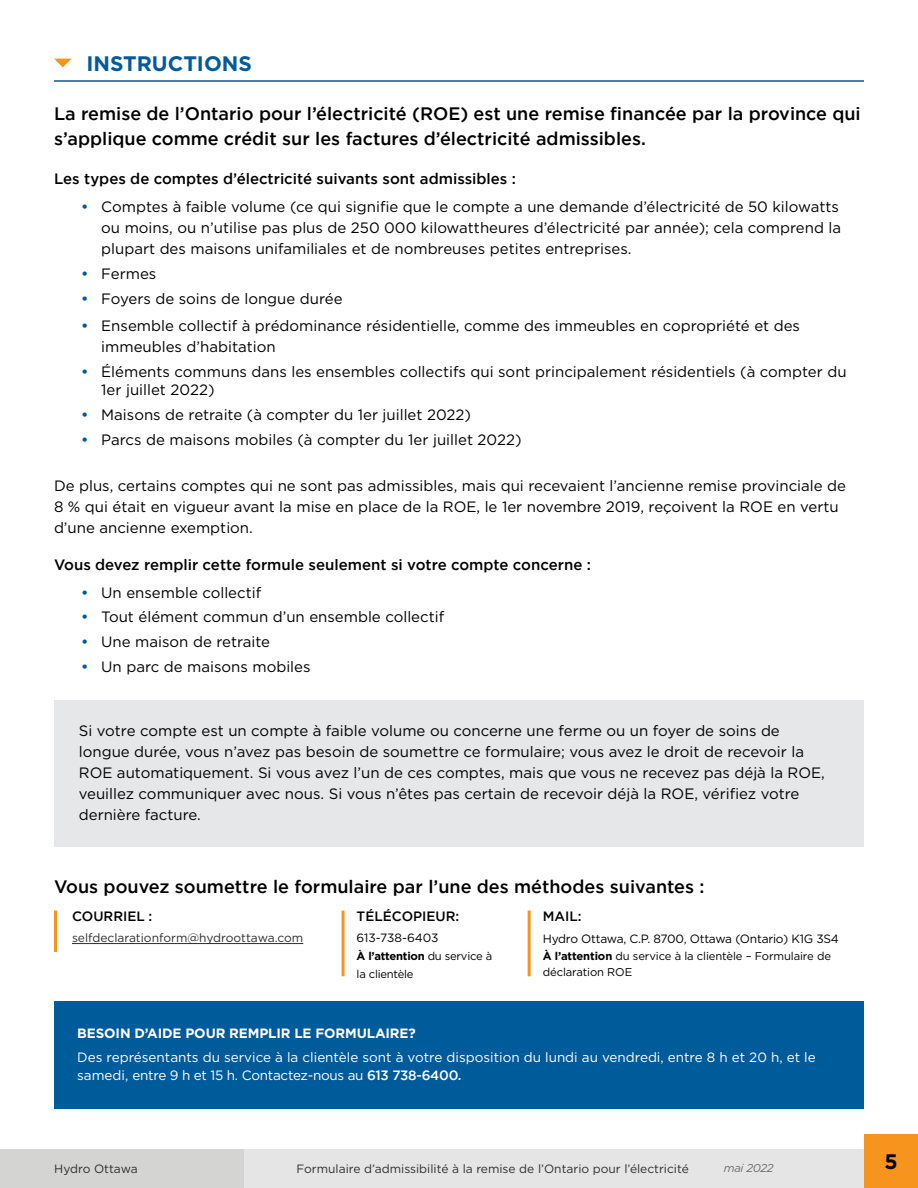
<style>
.page{position:relative;width:918px;height:1188px;background:#fff}
.page>*{position:absolute;margin:0;border:0;box-sizing:border-box;transform-origin:0 0}
.H2_Titles{font:700 21px "Gotham";color:#005b9b}
.t1{font:700 21px "Gotham";color:#000}
.Introductory_Subhead{font:500 18px/24.6px "Gotham";color:#000}
.Body{font:15px/21px "Gotham";color:#000}
.Body-2{font:500 15px "Gotham";color:#000}
.t2{font:13.5px/18px "Gotham";color:#fff}
.t3{font:700 13.5px "Gotham";letter-spacing:-.01em;color:#fff}
.Contact_Info{font:500 13.5px "Gotham";color:#000}
.t4{font:12px "Gotham";color:#2e2e2d}
.t5{font:12px "Gotham";letter-spacing:-.02em;color:#000}
.Contact_Info-2{font:12px "Gotham";color:#2e2e2e}
.t6{font:italic 11.4px "Gotham";letter-spacing:-.03em;color:#6c6d6d}
.t7{font:11.25px/18px "Gotham";letter-spacing:-.01em;color:#000}
.s1{font-weight:500;color:#005b9b}
.s2{font-weight:700}
.s3{font-weight:500}
</style>
<div class="page">
<div style="left:243px;top:1149px;width:621px;height:39px;background:#e5e5e5"></div>
<div style="left:0;top:1149px;width:243px;height:39px;background:#d4d4d3"></div>
<div style="left:864px;top:1134px;width:54px;height:54px;background:#f7941e"></div>
<svg style="left:54px;top:59px;width:17px;height:8px"></svg>
<hr style="left:54px;top:80px;width:810px;height:2px;background:#005b9b">
<div style="left:54px;top:700px;width:810px;height:147px;background:#e6e7e8"></div>
<hr style="left:72px;top:943px;width:231px;height:1px;background:#2e2e2e">
<hr style="left:528px;top:911px;width:3px;height:65px;background:#f7941c">
<hr style="left:54px;top:911px;width:3px;height:41px;background:#f7941c">
<hr style="left:342px;top:911px;width:3px;height:65px;background:#f7941c">
<div style="left:54px;top:1001px;width:810px;height:108px;background:#005b9b"></div>
<p class="H2_Titles" style="left:86px;top:49px;width:167px">INSTRUCTIONS</p>
<p class="Introductory_Subhead" style="left:54px;top:101px;width:808px">La remise de l’Ontario pour l’électricité (ROE) est une remise financée par la province qui s’applique comme crédit sur les factures d’électricité admissibles.</p>
<p class="Body-2" style="left:54px;top:169px;width:464px">Les types de comptes d’électricité suivants sont admissibles :</p>
<p class="Body" style="left:101px;top:196px;width:741px;text-indent:-20px"><span class="s1">•</span> Comptes à faible volume (ce qui signifie que le compte a une demande d’électricité de 50 kilowatts ou moins, ou n’utilise pas plus de 250 000 kilowattheures d’électricité par année); cela comprend la plupart des maisons unifamiliales et de nombreuses petites entreprises.</p>
<p class="Body" style="left:81px;top:263px;width:77px"><span class="s1">•</span> Fermes</p>
<p class="Body" style="left:81px;top:288px;width:263px"><span class="s1">•</span> Foyers de soins de longue durée</p>
<p class="Body" style="left:101px;top:315px;width:700px;text-indent:-20px"><span class="s1">•</span> Ensemble collectif à prédominance résidentielle, comme des immeubles en copropriété et des immeubles d’habitation</p>
<p class="Body" style="left:101px;top:363px;width:747px;line-height:18px;text-indent:-20px"><span class="s1">•</span> Éléments communs dans les ensembles collectifs qui sont principalement résidentiels (à compter du<br>1er juillet 2022)</p>
<p class="Body" style="left:81px;top:404px;width:392px"><span class="s1">•</span> Maisons de retraite (à compter du 1er juillet 2022)</p>
<p class="Body" style="left:81px;top:429px;width:442px"><span class="s1">•</span> Parcs de maisons mobiles (à compter du 1er juillet 2022)</p>
<p class="Body" style="left:54px;top:475px;width:794px">De plus, certains comptes qui ne sont pas admissibles, mais qui recevaient l’ancienne remise provinciale de<br>8 % qui était en vigueur avant la mise en place de la ROE, le 1er novembre 2019, reçoivent la ROE en vertu d’une ancienne exemption.</p>
<p class="Body-2" style="left:54px;top:555px;width:539px">Vous devez remplir cette formule seulement si votre compte concerne :</p>
<p class="Body" style="left:81px;top:582px;width:182px"><span class="s1">•</span> Un ensemble collectif</p>
<p class="Body" style="left:81px;top:606px;width:365px"><span class="s1">•</span> Tout élément commun d’un ensemble collectif</p>
<p class="Body" style="left:81px;top:631px;width:191px"><span class="s1">•</span> Une maison de retraite</p>
<p class="Body" style="left:81px;top:656px;width:231px"><span class="s1">•</span> Un parc de maisons mobiles</p>
<p class="Body" style="left:79px;top:720px;width:748px">Si votre compte est un compte à faible volume ou concerne une ferme ou un foyer de soins de longue durée, vous n’avez pas besoin de soumettre ce formulaire; vous avez le droit de recevoir la ROE automatiquement. Si vous avez l’un de ces comptes, mais que vous ne recevez pas déjà la ROE, veuillez communiquer avec nous. Si vous n’êtes pas certain de recevoir déjà la ROE, vérifiez votre dernière facture.</p>
<p class="Introductory_Subhead" style="left:54px;top:874px;width:652px">Vous pouvez soumettre le formulaire par l’une des méthodes suivantes :</p>
<p class="Contact_Info" style="left:72px;top:908px;width:82px">COURRIEL :</p>
<p class="Contact_Info-2" style="left:72px;top:930px;width:233px">selfdeclarationform@hydroottawa.com</p>
<p class="Contact_Info" style="left:357px;top:908px;width:104px">TÉLÉCOPIEUR:</p>
<p class="t5" style="left:357px;top:930px;width:83px">613-738-6403</p>
<p class="t7" style="left:357px;top:947px;width:137px"><span class="s2">À l’attention</span> du service à la clientèle</p>
<p class="Contact_Info" style="left:543px;top:908px;width:40px">MAIL:</p>
<p class="t5" style="left:543px;top:931px;width:298px">Hydro Ottawa, C.P. 8700, Ottawa (Ontario) K1G 3S4</p>
<p class="t7" style="left:543px;top:947px;width:290px;line-height:16.5px"><span class="s2">À l’attention</span> du service à la clientèle – Formulaire de déclaration ROE</p>
<p class="t3" style="left:77px;top:1024px;width:340px">BESOIN D’AIDE POUR REMPLIR LE FORMULAIRE?</p>
<p class="t2" style="left:77px;top:1048px;width:740px">Des représentants du service à la clientèle sont à votre disposition du lundi au vendredi, entre 8 h et 20 h, et le samedi, entre 9 h et 15 h. Contactez-nous au <span class="s3">613 738-6400.</span></p>
<p class="t4" style="left:54px;top:1161px;width:85px">Hydro Ottawa</p>
<p class="t4" style="left:297px;top:1161px;width:394px">Formulaire d’admissibilité à la remise de l’Ontario pour l’électricité</p>
<p class="t6" style="left:724px;top:1161px;width:51px">mai 2022</p>
<h1 class="t1" style="left:884px;top:1148px;width:15px">5</h1>
</div>
